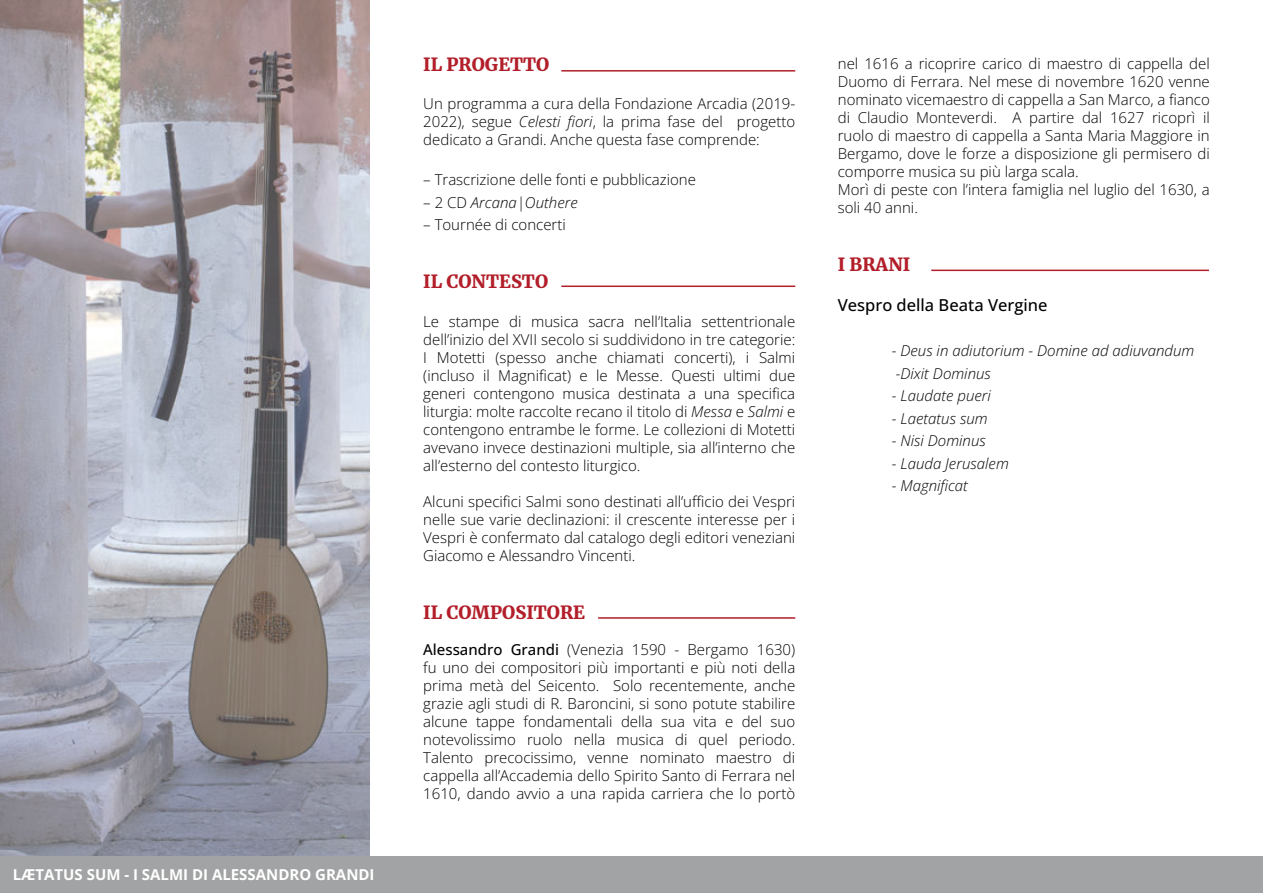
<style>
.page{position:relative;width:1263px;height:893px;background:#fff}
.page>*{position:absolute;margin:0;border:0;box-sizing:border-box;transform-origin:0 0}
.t1{font:900 18px "Merriweather";color:#b21e29}
.t2{font:500 16.5px "Open Sans";color:#000}
.t3{font:300 15px/18px "Open Sans";color:#000;text-align:justify}
.t4{font:italic 300 15px/22.5px "Open Sans";color:#000}
.t5{font:700 15px "Open Sans";color:#fff}
.s1{font-style:italic}
.s2{font-style:normal}
.s3{font-weight:500}
</style>
<div class="page">
<img style="left:0;top:0;width:370px;height:857px">
<div style="left:0;top:857px;width:1263px;height:36px;background:#a2a3a4"></div>
<hr style="left:598px;top:617px;width:197px;height:2px;background:#b21e29">
<hr style="left:561px;top:70px;width:234px;height:2px;background:#b21e29">
<hr style="left:561px;top:286px;width:234px;height:1px;background:#b21e29">
<hr style="left:931px;top:270px;width:278px;height:1px;background:#b21e29">
<p class="t5" style="left:13px;top:866px;width:363px">LÆTATUS SUM - I SALMI DI ALESSANDRO GRANDI</p>
<p class="t1" style="left:423px;top:54px;width:128px">IL PROGETTO</p>
<p class="t3" style="left:423px;top:96px;width:374px">Un programma a cura della Fondazione Arcadia (2019- 2022), segue <span class="s1">Celesti fiori</span>, la prima fase del progetto dedicato a Grandi. Anche questa fase comprende:</p>
<p class="t3" style="left:423px;top:170px;width:274px">– Trascrizione delle fonti e pubblicazione</p>
<p class="t4" style="left:423px;top:190px;width:156px"><span class="s2">– 2 CD</span> Arcana|Outhere</p>
<p class="t3" style="left:423px;top:215px;width:144px">– Tournée di concerti</p>
<p class="t1" style="left:423px;top:271px;width:126px">IL CONTESTO</p>
<p class="t3" style="left:423px;top:313px;width:373px">Le stampe di musica sacra nell’Italia settentrionale dell’inizio del XVII secolo si suddividono in tre categorie:<br>I Motetti (spesso anche chiamati concerti), i Salmi (incluso il Magnificat) e le Messe. Questi ultimi due generi contengono musica destinata a una specifica liturgia: molte raccolte recano il titolo di <span class="s1">Messa</span> e <span class="s1">Salmi</span> e contengono entrambe le forme. Le collezioni di Motetti avevano invece destinazioni multiple, sia all’interno che all’esterno del contesto liturgico.</p>
<p class="t3" style="left:423px;top:493px;width:373px">Alcuni specifici Salmi sono destinati all’ufficio dei Vespri nelle sue varie declinazioni: il crescente interesse per i Vespri è confermato dal catalogo degli editori veneziani Giacomo e Alessandro Vincenti.</p>
<p class="t1" style="left:423px;top:602px;width:163px">IL COMPOSITORE</p>
<p class="t3" style="left:423px;top:640px;width:373px"><span class="s3">Alessandro Grandi</span> (Venezia 1590 - Bergamo 1630) fu uno dei compositori più importanti e più noti della prima metà del Seicento. Solo recentemente, anche grazie agli studi di R. Baroncini, si sono potute stabilire alcune tappe fondamentali della sua vita e del suo notevolissimo ruolo nella musica di quel periodo.<br>Talento precocissimo, venne nominato maestro di cappella all’Accademia dello Spirito Santo di Ferrara nel 1610, dando avvio a una rapida carriera che lo portò</p>
<p class="t3" style="left:838px;top:54px;width:373px;text-align:left">nel 1616 a ricoprire carico di maestro di cappella del Duomo di Ferrara. Nel mese di novembre 1620 venne nominato vicemaestro di cappella a San Marco, a fianco di Claudio Monteverdi. A partire dal 1627 ricoprì il ruolo di maestro di cappella a Santa Maria Maggiore in Bergamo, dove le forze a disposizione gli permisero di comporre musica su più larga scala.<br>Morì di peste con l’intera famiglia nel luglio del 1630, a soli 40 anni.</p>
<p class="t1" style="left:838px;top:254px;width:74px">I BRANI</p>
<p class="t2" style="left:838px;top:299px;width:211px">Vespro della Beata Vergine</p>
<p class="t4" style="left:892px;top:339px;width:304px">- Deus in adiutorium - Domine ad adiuvandum -Dixit Dominus</p>
<p class="t4" style="left:892px;top:384px;width:101px">- Laudate pueri</p>
<p class="t4" style="left:892px;top:407px;width:97px">- Laetatus sum</p>
<p class="t4" style="left:892px;top:429px;width:96px">- Nisi Dominus</p>
<p class="t4" style="left:892px;top:452px;width:119px">- Lauda Jerusalem</p>
<p class="t4" style="left:892px;top:474px;width:78px">- Magnificat</p>
</div>
